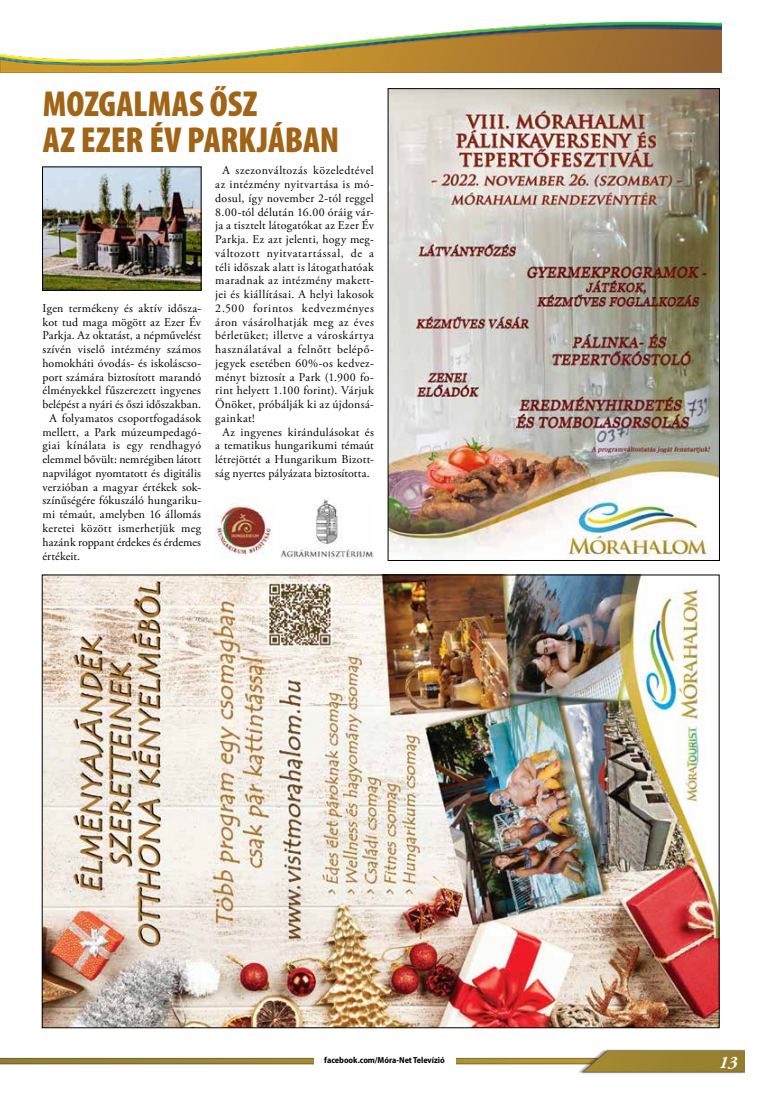
<style>
.page{position:relative;width:762px;height:1099px;background:#fff}
.page>*{position:absolute;margin:0;border:0;box-sizing:border-box;transform-origin:0 0}
.t1{font:900 condensed 36.25px/36.2px "Myriad Pro";color:#a16417}
.t2{font:italic 700 17.5px "Adobe Garamond Pro";color:#fff}
.t3{font:11.88px "Adobe Garamond Pro";letter-spacing:.025em;color:#000}
.t4{font:11.88px "Adobe Garamond Pro";letter-spacing:.005em;color:#000}
.t5{font:11.88px "Adobe Garamond Pro";color:#000}
.t6{font:11.88px "Adobe Garamond Pro";letter-spacing:.055em;color:#000}
.t7{font:11.88px "Adobe Garamond Pro";letter-spacing:.045em;color:#000}
.t8{font:11.88px "Adobe Garamond Pro";letter-spacing:.05em;color:#000}
.t9{font:700 semi-condensed 8.75px "Myriad Pro";letter-spacing:-.005em;color:#000}
</style>
<div class="page">
<img style="left:0;top:21px;width:721px;height:51px">
<img style="left:1px;top:1049px;width:743px;height:24px">
<div style="left:314px;top:1053px;width:141px;height:14px;background:#fff"></div>
<img style="left:280px;top:498px;width:94px;height:61px">
<img style="left:214px;top:500px;width:58px;height:54px">
<img style="left:44px;top:168px;width:155px;height:121px">
<div style="left:42px;top:166px;width:159px;height:125px;border:1px solid #000"></div>
<img style="left:390px;top:90px;width:328px;height:469px">
<div style="left:388px;top:88px;width:332px;height:473px;border:1px solid #000"></div>
<img style="left:44px;top:576px;width:673px;height:450px">
<h1 class="t1" style="left:43px;top:86px;width:298px">MOZGALMAS ŐSZ<br>AZ EZER ÉV PARKJÁBAN</h1>
<p class="t3" style="left:43px;top:301px;width:160px">Igen termékeny és aktív idősza-</p>
<p class="t3" style="left:43px;top:315px;width:160px">kot tud maga mögött az Ezer Év</p>
<p class="t4" style="left:43px;top:328px;width:160px">Parkja. Az oktatást, a népművelést</p>
<p class="t3" style="left:43px;top:342px;width:160px">szívén viselő intézmény számos</p>
<p class="t3" style="left:43px;top:356px;width:160px">homokháti óvodás- és iskoláscso-</p>
<p class="t3" style="left:43px;top:370px;width:160px">port számára biztosított marandó</p>
<p class="t3" style="left:43px;top:383px;width:160px">élményekkel fűszerezett ingyenes</p>
<p class="t3" style="left:43px;top:397px;width:160px">belépést a nyári és őszi időszakban.</p>
<p class="t3" style="left:50px;top:411px;width:153px">A folyamatos csoportfogadások</p>
<p class="t3" style="left:43px;top:425px;width:160px">mellett, a Park múzeumpedagó-</p>
<p class="t3" style="left:43px;top:438px;width:160px">giai kínálata is egy rendhagyó</p>
<p class="t4" style="left:43px;top:452px;width:160px">elemmel bővült: nemrégiben látott</p>
<p class="t3" style="left:43px;top:466px;width:160px">napvilágot nyomtatott és digitális</p>
<p class="t3" style="left:43px;top:480px;width:160px">verzióban a magyar értékek sok-</p>
<p class="t3" style="left:43px;top:493px;width:160px">színűségére fókuszáló hungariku-</p>
<p class="t3" style="left:43px;top:507px;width:160px">mi témaút, amelyben 16 állomás</p>
<p class="t3" style="left:43px;top:521px;width:160px">keretei között ismerhetjük meg</p>
<p class="t5" style="left:43px;top:535px;width:160px">hazánk roppant érdekes és érdemes</p>
<p class="t4" style="left:43px;top:548px;width:39px">értékeit.</p>
<p class="t3" style="left:222px;top:163px;width:153px">A szezonváltozás közeledtével</p>
<p class="t3" style="left:215px;top:177px;width:160px">az intézmény nyitvartása is mó-</p>
<p class="t3" style="left:215px;top:191px;width:160px">dosul, így november 2-tól reggel</p>
<p class="t3" style="left:215px;top:205px;width:160px">8.00-tól délután 16.00 óráig vár-</p>
<p class="t3" style="left:215px;top:218px;width:160px">ja a tisztelt látogatókat az Ezer Év</p>
<p class="t3" style="left:215px;top:232px;width:160px">Parkja. Ez azt jelenti, hogy meg-</p>
<p class="t6" style="left:215px;top:246px;width:160px">változott nyitvatartással, de a</p>
<p class="t3" style="left:215px;top:260px;width:160px">téli időszak alatt is látogathatóak</p>
<p class="t3" style="left:215px;top:273px;width:160px">maradnak az intézmény makett-</p>
<p class="t3" style="left:215px;top:287px;width:160px">jei és kiállításai. A helyi lakosok</p>
<p class="t8" style="left:215px;top:301px;width:160px">2.500 forintos kedvezményes</p>
<p class="t3" style="left:215px;top:315px;width:160px">áron vásárolhatják meg az éves</p>
<p class="t3" style="left:215px;top:328px;width:160px">bérletüket; illetve a városkártya</p>
<p class="t7" style="left:215px;top:342px;width:160px">használatával a felnőtt belépő-</p>
<p class="t3" style="left:215px;top:356px;width:160px">jegyek esetében 60%-os kedvez-</p>
<p class="t3" style="left:215px;top:370px;width:160px">ményt biztosít a Park (1.900 fo-</p>
<p class="t3" style="left:215px;top:383px;width:160px">rint helyett 1.100 forint). Várjuk</p>
<p class="t3" style="left:215px;top:397px;width:160px">Önöket, próbálják ki az újdonsá-</p>
<p class="t3" style="left:215px;top:411px;width:41px">gainkat!</p>
<p class="t3" style="left:222px;top:425px;width:153px">Az ingyenes kirándulásokat és</p>
<p class="t3" style="left:215px;top:438px;width:160px">a tematikus hungarikumi témaút</p>
<p class="t3" style="left:215px;top:452px;width:160px">létrejöttét a Hungarikum Bizott-</p>
<p class="t3" style="left:215px;top:466px;width:156px">ság nyertes pályázata biztosította.</p>
<p class="t9" style="left:324px;top:1055px;width:122px">facebook.com/Móra-Net Televízió</p>
<h2 class="t2" style="left:719px;top:1051px;width:20px">13</h2>
</div>
